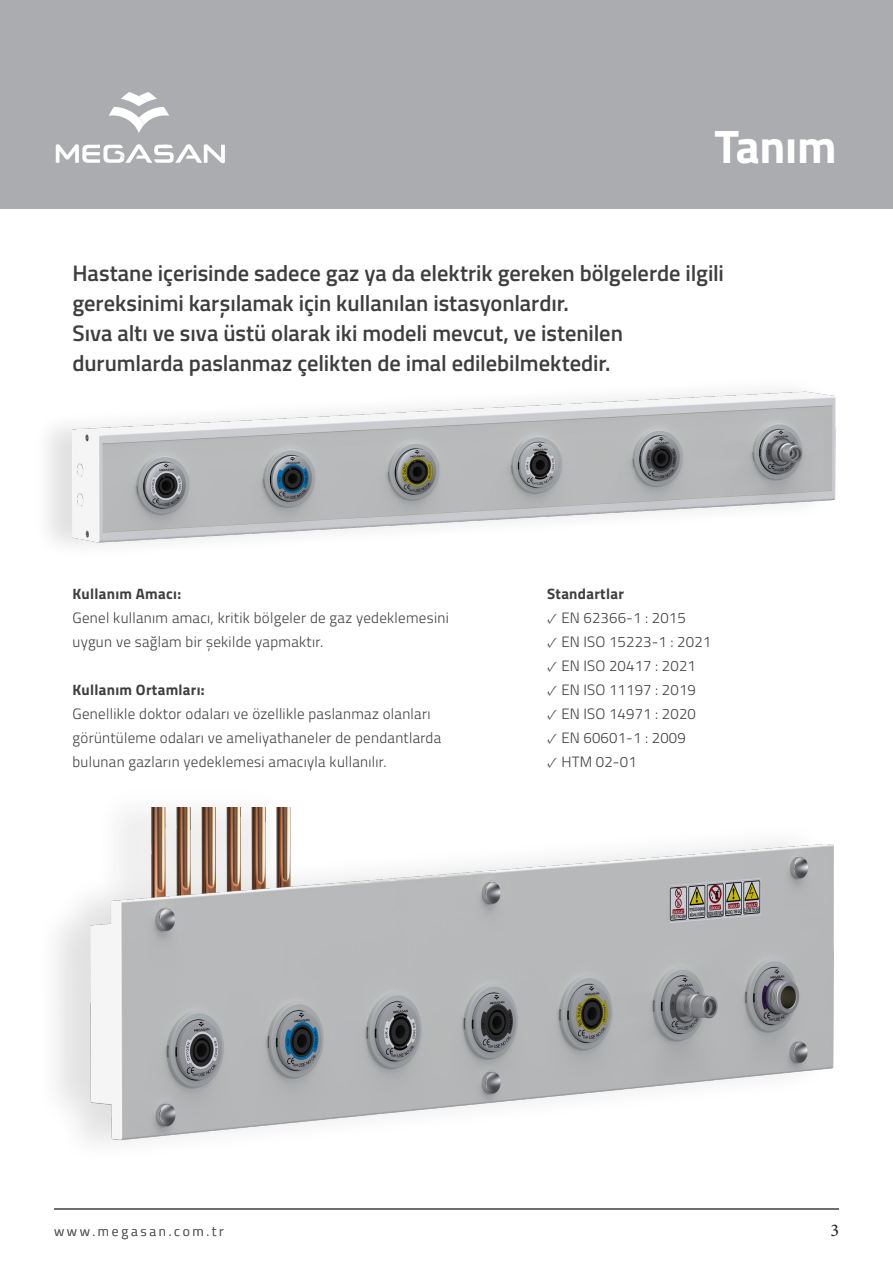
<style>
.page{position:relative;width:893px;height:1263px;background:#fff}
.page>*{position:absolute;margin:0;border:0;box-sizing:border-box;transform-origin:0 0}
.t1{font:700 47.1px "Titillium Web";letter-spacing:-.01em;color:#fff}
.t2{font:600 22.5px/30px "Titillium Web";letter-spacing:-.005em;color:#3e3e3f}
.t3{font:18px "Minion Pro";color:#231f20}
.t4{font:300 15px/24px "Titillium Web";letter-spacing:.02em;color:#3e3e3f}
.t5{font:700 15px "Titillium Web";letter-spacing:.02em;color:#3e3e3f}
.t6{font:300 13.5px "Titillium Web";letter-spacing:.2em;color:#5b5b5e}
.s1{font-family:"Minion Pro";font-weight:400;color:#5c5c5f}
</style>
<div class="page">
<div style="left:33px;top:375px;width:799px;height:186px;background:#231f20;opacity:.13"></div>
<img style="left:73px;top:391px;width:762px;height:152px">
<div style="left:35px;top:783px;width:795px;height:383px;background:#231f20;opacity:.13"></div>
<img style="left:73px;top:808px;width:761px;height:352px">
<div style="left:0;top:0;width:893px;height:208px;background:#abacb0"></div>
<svg style="left:56px;top:144px;width:169px;height:19px"></svg>
<svg style="left:109px;top:92px;width:60px;height:41px"></svg>
<hr style="left:54px;top:1209px;width:785px;height:1px;background:#5c5c5f">
<p class="t1" style="left:714px;top:110px;width:123px">Tanım</p>
<p class="t2" style="left:73px;top:257px;width:653px">Hastane içerisinde sadece gaz ya da elektrik gereken bölgelerde ilgili gereksinimi karşılamak için kullanılan istasyonlardır.</p>
<p class="t2" style="left:73px;top:317px;width:552px">Sıva altı ve sıva üstü olarak iki modeli mevcut, ve istenilen durumlarda paslanmaz çelikten de imal edilebilmektedir.</p>
<p class="t5" style="left:73px;top:582px;width:110px">Kullanım Amacı:</p>
<p class="t4" style="left:73px;top:605px;width:378px">Genel kullanım amacı, kritik bölgeler de gaz yedeklemesini uygun ve sağlam bir şekilde yapmaktır.</p>
<p class="t5" style="left:73px;top:678px;width:134px">Kullanım Ortamları:</p>
<p class="t4" style="left:73px;top:701px;width:370px">Genellikle doktor odaları ve özellikle paslanmaz olanları görüntüleme odaları ve ameliyathaneler de pendantlarda bulunan gazların yedeklemesi amacıyla kullanılır.</p>
<p class="t5" style="left:547px;top:582px;width:78px">Standartlar</p>
<p class="t4" style="left:547px;top:605px;width:140px"><span class="s1">✓</span> EN 62366-1 : 2015</p>
<p class="t4" style="left:547px;top:629px;width:166px"><span class="s1">✓</span> EN ISO 15223-1 : 2021</p>
<p class="t4" style="left:547px;top:653px;width:150px"><span class="s1">✓</span> EN ISO 20417 : 2021</p>
<p class="t4" style="left:547px;top:677px;width:150px"><span class="s1">✓</span> EN ISO 11197 : 2019</p>
<p class="t4" style="left:547px;top:701px;width:150px"><span class="s1">✓</span> EN ISO 14971 : 2020</p>
<p class="t4" style="left:547px;top:725px;width:140px"><span class="s1">✓</span> EN 60601-1 : 2009</p>
<p class="t4" style="left:547px;top:749px;width:91px"><span class="s1">✓</span> HTM 02-01</p>
<p class="t6" style="left:54px;top:1221px;width:171px">www.megasan.com.tr</p>
<p class="t3" style="left:830px;top:1218px;width:10px">3</p>
</div>
